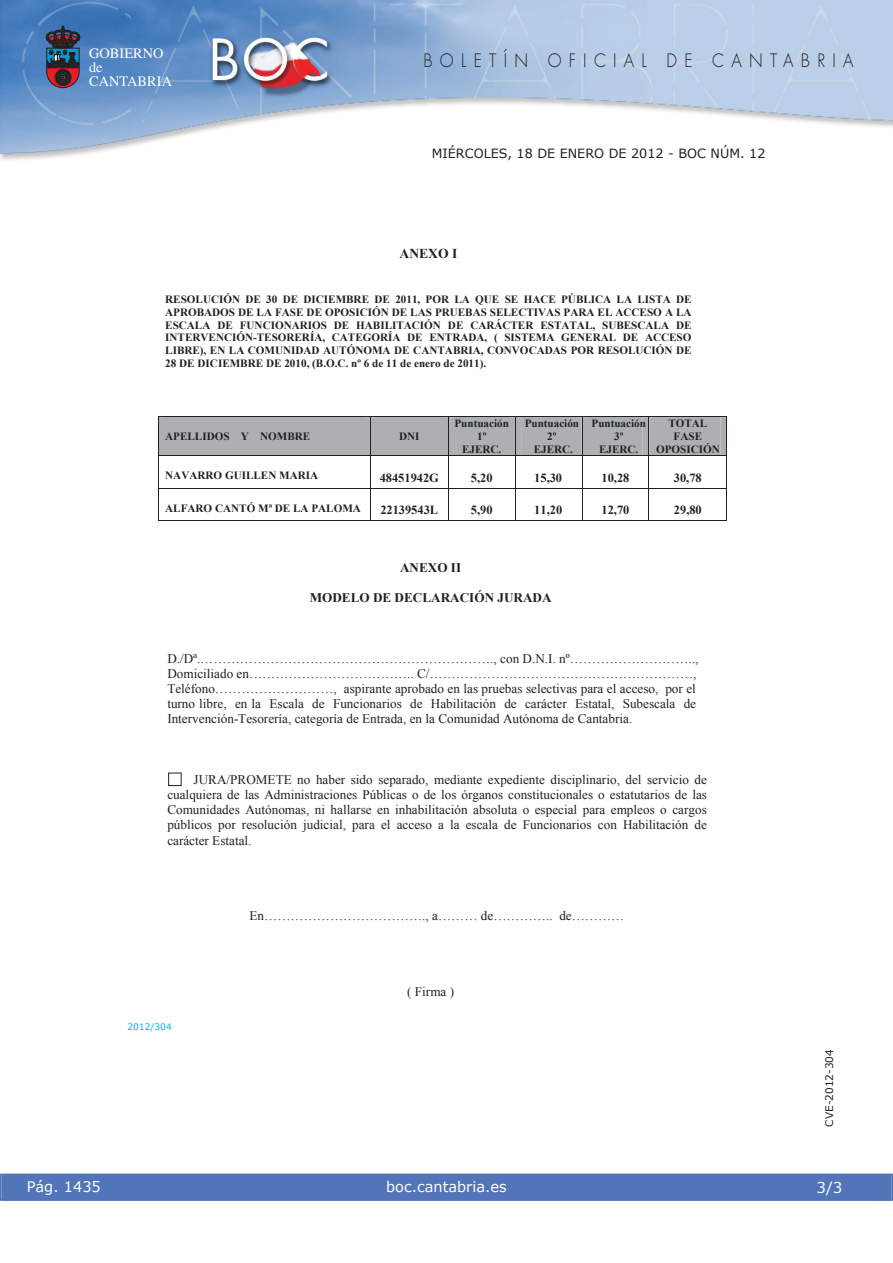
<style>
.page{position:relative;width:893px;height:1263px;background:#fff}
.page>*{position:absolute;margin:0;border:0;box-sizing:border-box;transform-origin:0 0}
.t1{font:300 18px "Futura";letter-spacing:.45em;color:#231f20;scale:.9 1}
.t2{font:15px "Verdana";color:#fff}
.t3{font:14.55px "Verdana";color:#fff}
.t4{font:14.4px/14.1px "Times";color:#fff}
.t5{font:700 13.65px "Times New Roman";color:#231f20}
.t6{font:13.2px/15.1px "Times New Roman";color:#231f20}
.t7{font:700 13.2px "Times New Roman";color:#231f20}
.t8{font:12.75px "Verdana";color:#231f20}
.t9{font:700 12.45px "Times New Roman";color:#231f20}
.t10{font:700 11.1px/12.8px "Times New Roman";color:#231f20;text-align:center}
.t11{font:10.5px "Verdana";color:#231f20}
.t12{font:9px "Verdana";color:#00aeef}
</style>
<div class="page">
<img style="left:0;top:0;width:893px;height:161px">
<svg style="left:46px;top:26px;width:34px;height:62px;background:#464054"></svg>
<div style="left:1px;top:1174px;width:890px;height:27px;background:#5175b8"></div>
<div style="left:0;top:1174px;width:893px;height:27px;border:1px solid #5175b8"></div>
<div style="left:159px;top:417px;width:567px;height:39px;background:#adb0b2"></div>
<hr style="left:158px;top:417px;width:1px;height:39px;background:#231f20">
<hr style="left:370px;top:417px;width:1px;height:39px;background:#231f20">
<hr style="left:448px;top:417px;width:1px;height:39px;background:#231f20">
<hr style="left:515px;top:417px;width:1px;height:39px;background:#231f20">
<hr style="left:582px;top:417px;width:1px;height:39px;background:#231f20">
<hr style="left:648px;top:417px;width:1px;height:39px;background:#231f20">
<hr style="left:726px;top:417px;width:1px;height:39px;background:#231f20">
<hr style="left:158px;top:456px;width:569px;height:1px;background:#231f20">
<hr style="left:158px;top:456px;width:1px;height:32px;background:#231f20">
<hr style="left:370px;top:456px;width:1px;height:32px;background:#231f20">
<hr style="left:448px;top:456px;width:1px;height:32px;background:#231f20">
<hr style="left:515px;top:456px;width:1px;height:32px;background:#231f20">
<hr style="left:582px;top:456px;width:1px;height:32px;background:#231f20">
<hr style="left:648px;top:456px;width:1px;height:32px;background:#231f20">
<hr style="left:726px;top:456px;width:1px;height:32px;background:#231f20">
<hr style="left:158px;top:488px;width:569px;height:1px;background:#231f20">
<hr style="left:158px;top:489px;width:1px;height:32px;background:#231f20">
<hr style="left:158px;top:520px;width:212px;height:1px;background:#231f20">
<hr style="left:370px;top:489px;width:1px;height:32px;background:#231f20">
<hr style="left:371px;top:520px;width:77px;height:1px;background:#231f20">
<hr style="left:448px;top:489px;width:1px;height:32px;background:#231f20">
<hr style="left:449px;top:520px;width:66px;height:1px;background:#231f20">
<hr style="left:515px;top:489px;width:1px;height:32px;background:#231f20">
<hr style="left:515px;top:520px;width:67px;height:1px;background:#231f20">
<hr style="left:582px;top:489px;width:1px;height:32px;background:#231f20">
<hr style="left:582px;top:520px;width:66px;height:1px;background:#231f20">
<hr style="left:648px;top:489px;width:1px;height:32px;background:#231f20">
<hr style="left:649px;top:520px;width:77px;height:1px;background:#231f20">
<hr style="left:726px;top:489px;width:1px;height:32px;background:#231f20">
<div style="left:168px;top:773px;width:14px;height:13px;border:1px solid #231f20"></div>
<p class="t4" style="left:89px;top:47px;width:85px">GOBIERNO de<br>CANTABRIA</p>
<h1 class="t1" style="left:423px;top:52px;width:479px">BOLETÍN OFICIAL DE CANTABRIA</h1>
<p class="t8" style="left:432px;top:145px;width:335px">MIÉRCOLES, 18 DE ENERO DE 2012 - BOC NÚM. 12</p>
<p class="t5" style="left:400px;top:246px;width:59px">ANEXO I</p>
<p class="t10" style="left:165px;top:293px;width:528px;text-align:justify">RESOLUCIÓN DE 30 DE DICIEMBRE DE 2011, POR LA QUE SE HACE PÚBLICA LA LISTA DE APROBADOS DE LA FASE DE OPOSICIÓN DE LAS PRUEBAS SELECTIVAS PARA EL ACCESO A LA ESCALA DE FUNCIONARIOS DE HABILITACIÓN DE CARÁCTER ESTATAL, SUBESCALA DE INTERVENCIÓN-TESORERÍA, CATEGORÍA DE ENTRADA, ( SISTEMA GENERAL DE ACCESO LIBRE), EN LA COMUNIDAD AUTÓNOMA DE CANTABRIA, CONVOCADAS POR RESOLUCIÓN DE 28 DE DICIEMBRE DE 2010, (B.O.C. nº 6 de 11 de enero de 2011).</p>
<p class="t10" style="left:165px;top:430px;width:146px">APELLIDOS Y NOMBRE</p>
<p class="t10" style="left:399px;top:430px;width:22px">DNI</p>
<p class="t10" style="left:454px;top:417px;width:56px">Puntuación<br>1º<br>EJERC.</p>
<p class="t10" style="left:525px;top:417px;width:56px">Puntuación<br>2º<br>EJERC.</p>
<p class="t10" style="left:591px;top:417px;width:56px">Puntuación<br>3º<br>EJERC.</p>
<p class="t10" style="left:656px;top:417px;width:65px">TOTAL<br>FASE<br>OPOSICIÓN</p>
<p class="t10" style="left:165px;top:469px;width:154px">NAVARRO GUILLEN MARIA</p>
<p class="t9" style="left:380px;top:471px;width:61px">48451942G</p>
<p class="t9" style="left:471px;top:471px;width:23px">5,20</p>
<p class="t9" style="left:534px;top:471px;width:29px">15,30</p>
<p class="t9" style="left:601px;top:471px;width:29px">10,28</p>
<p class="t9" style="left:674px;top:471px;width:29px">30,78</p>
<p class="t10" style="left:165px;top:502px;width:197px">ALFARO CANTÓ Mª DE LA PALOMA</p>
<p class="t9" style="left:380px;top:503px;width:59px">22139543L</p>
<p class="t9" style="left:471px;top:503px;width:23px">5,90</p>
<p class="t9" style="left:534px;top:503px;width:29px">11,20</p>
<p class="t9" style="left:601px;top:503px;width:29px">12,70</p>
<p class="t9" style="left:674px;top:503px;width:29px">29,80</p>
<p class="t7" style="left:400px;top:560px;width:63px">ANEXO II</p>
<p class="t7" style="left:310px;top:590px;width:243px">MODELO DE DECLARACIÓN JURADA</p>
<p class="t6" style="left:167px;top:651px;width:533px">D./Dª.…………………………………………………………., con D.N.I. nº……………………….., Domiciliado en……………………………….. C/……………………………………………………, Teléfono………………………, aspirante aprobado en las pruebas selectivas para el acceso, por el turno libre, en la Escala de Funcionarios de Habilitación de carácter Estatal, Subescala de Intervención-Tesorería, categoría de Entrada, en la Comunidad Autónoma de Cantabria.</p>
<p class="t6" style="left:167px;top:772px;width:541px;text-align:justify;text-indent:26px">JURA/PROMETE no haber sido separado, mediante expediente disciplinario, del servicio de cualquiera de las Administraciones Públicas o de los órganos constitucionales o estatutarios de las Comunidades Autónomas, ni hallarse en inhabilitación absoluta o especial para empleos o cargos públicos por resolución judicial, para el acceso a la escala de Funcionarios con Habilitación de carácter Estatal.</p>
<p class="t6" style="left:250px;top:908px;width:376px">En………………………………., a……… de………….. de…………</p>
<p class="t12" style="left:128px;top:1021px;width:46px">2012/304</p>
<p class="t6" style="left:407px;top:984px;width:48px">( Firma )</p>
<p class="t11" style="left:823px;top:1127px;width:79px;rotate:-90deg">CVE-2012-304</p>
<p class="t3" style="left:27px;top:1177px;width:76px">Pág. 1435</p>
<p class="t3" style="left:386px;top:1178px;width:122px">boc.cantabria.es</p>
<p class="t2" style="left:816px;top:1178px;width:27px">3/3</p>
</div>
